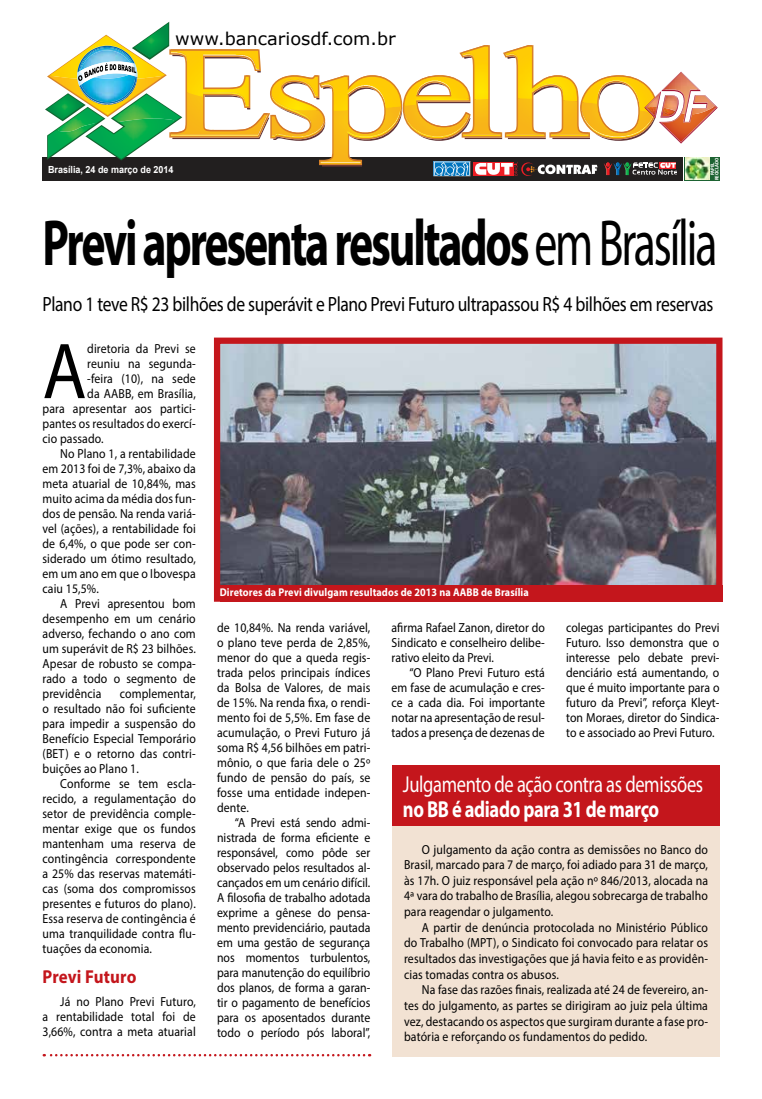
<style>
.page{position:relative;width:762px;height:1099px;background:#fff}
.page>*{position:absolute;margin:0;border:0;box-sizing:border-box;transform-origin:0 0}
.t1{font:79.88px "Myriad Pro";color:#000;scale:.9 1}
.t2{font:700 65.38px "Myriad Pro";letter-spacing:-.05em;color:#000;scale:.7 1}
.t3{font:23.12px "Myriad Pro";letter-spacing:-.02em;color:#fff;scale:.8 1}
.t4{font:700 23.12px "Myriad Pro";letter-spacing:-.02em;color:#fff;scale:.8 1}
.t5{font:20.62px "Myriad Pro";letter-spacing:-.02em;color:#000;scale:.85 1}
.t6{font:700 18.75px "Myriad Pro";letter-spacing:.005em;color:#c4161c;scale:.9 1}
.t7{font:17.5px "Verdana";color:#000}
.t8{font:13.12px/15px "Myriad Pro";letter-spacing:.01em;color:#000;text-align:justify;scale:.9 1}
.t9{font:700 11.25px "Myriad Pro";letter-spacing:.01em;color:#fff;scale:.9 1}
.t10{font:700 9.75px "Arial";color:#fff;scale:.92 1}
.t11{font:700 5px/4.4px "Myriad Pro";letter-spacing:-.015em;color:#fff;text-align:center;scale:.9 1}
.s1{font-weight:400}
</style>
<div class="page">
<div style="left:392px;top:785px;width:327px;height:271px;background:#f2e2d3"></div>
<div style="left:392px;top:765px;width:327px;height:60px;background:#c4161c"></div>
<div style="left:43px;top:157px;width:639px;height:23px;background:#221f1f"></div>
<div style="left:684px;top:157px;width:35px;height:23px;background:#1d6332"></div>
<img style="left:685px;top:176px;width:25px;height:4px">
<svg style="left:45px;top:22px;width:673px;height:154px"></svg>
<img style="left:661px;top:106px;width:55px;height:17px">
<img style="left:663px;top:72px;width:18px;height:18px">
<img style="left:681px;top:72px;width:18px;height:42px">
<img style="left:691px;top:95px;width:24px;height:19px">
<img style="left:221px;top:344px;width:494px;height:241px">
<div style="left:214px;top:337px;width:508px;height:264px;border:6px solid #c4161c"></div>
<svg style="left:44px;top:1053px;width:326px;height:3px"></svg>
<div style="left:221px;top:585px;width:502px;height:16px;background:#c4161c"></div>
<h3 class="t7" style="left:175px;top:27px;width:222px">www.bancariosdf.com.br</h3>
<p class="t10" style="left:48px;top:163px;width:138px">Brasília, 24 de março de 2014</p>
<p class="t11" style="left:710px;top:180px;width:27px;rotate:-90deg">PAPEL<br>RECICLADO</p>
<h2 class="t2" style="left:43px;top:200px;width:966px">Previ apresenta resultados <span class="s1">em Brasília</span></h2>
<h3 class="t5" style="left:43px;top:291px;width:791px">Plano 1 teve R$ 23 bilhões de superávit e Plano Previ Futuro ultrapassou R$ 4 bilhões em reservas</h3>
<h1 class="t1" style="left:43px;top:322px;width:50px">A</h1>
<p class="t8" style="left:87px;top:341px;width:122px">diretoria da Previ se</p>
<p class="t8" style="left:87px;top:356px;width:122px">reuniu na segunda-</p>
<p class="t8" style="left:87px;top:371px;width:122px">-feira (10), na sede</p>
<p class="t8" style="left:87px;top:386px;width:122px">da AABB, em Brasília,</p>
<p class="t8" style="left:43px;top:401px;width:172px">para apresentar aos partici-</p>
<p class="t8" style="left:43px;top:416px;width:172px">pantes os resultados do exercí-</p>
<p class="t8" style="left:43px;top:431px;width:69px">cio passado.</p>
<p class="t8" style="left:60px;top:446px;width:152px">No Plano 1, a rentabilidade</p>
<p class="t8" style="left:43px;top:461px;width:172px">em 2013 foi de 7,3%, abaixo da</p>
<p class="t8" style="left:43px;top:476px;width:172px">meta atuarial de 10,84%, mas</p>
<p class="t8" style="left:43px;top:491px;width:172px">muito acima da média dos fun-</p>
<p class="t8" style="left:43px;top:506px;width:172px">dos de pensão. Na renda variá-</p>
<p class="t8" style="left:43px;top:521px;width:172px">vel (ações), a rentabilidade foi</p>
<p class="t8" style="left:43px;top:536px;width:172px">de 6,4%, o que pode ser con-</p>
<p class="t8" style="left:43px;top:551px;width:172px">siderado um ótimo resultado,</p>
<p class="t8" style="left:43px;top:566px;width:172px">em um ano em que o Ibovespa</p>
<p class="t8" style="left:43px;top:581px;width:64px">caiu 15,5%.</p>
<p class="t8" style="left:60px;top:596px;width:152px">A Previ apresentou bom</p>
<p class="t8" style="left:43px;top:611px;width:172px">desempenho em um cenário</p>
<p class="t8" style="left:43px;top:626px;width:172px">adverso, fechando o ano com</p>
<p class="t8" style="left:43px;top:641px;width:172px">um superávit de R$ 23 bilhões.</p>
<p class="t8" style="left:43px;top:656px;width:172px">Apesar de robusto se compa-</p>
<p class="t8" style="left:43px;top:671px;width:172px">rado a todo o segmento de</p>
<p class="t8" style="left:43px;top:686px;width:67px">previdência</p>
<p class="t9" style="left:220px;top:585px;width:345px">Diretores da Previ divulgam resultados de 2013 na AABB de Brasília</p>
<p class="t8" style="left:392px;top:619px;width:172px">afirma Rafael Zanon, diretor do Sindicato e conselheiro delibe&shy;rativo eleito da Previ.</p>
<p class="t8" style="left:392px;top:664px;width:172px;text-indent:18px">“O Plano Previ Futuro está em fase de acumulação e cres&shy;ce a cada dia. Foi importante notar na apresentação de resul&shy;tados a presença de dezenas de</p>
<h3 class="t3" style="left:403px;top:770px;width:377px">Julgamento de ação contra as demissões</h3>
<h3 class="t4" style="left:403px;top:794px;width:322px">no BB é adiado para 31 de março</h3>
<p class="t8" style="left:217px;top:619px;width:172px">de 10,84%. Na renda variável, o plano teve perda de 2,85%, menor do que a queda regis&shy;trada pelos principais índices da Bolsa de Valores, de mais de 15%. Na renda fixa, o rendi&shy;mento foi de 5,5%. Em fase de acumulação, o Previ Futuro já soma R$ 4,56 bilhões em patri&shy;mônio, o que faria dele o 25º fundo de pensão do país, se fosse uma entidade indepen&shy;dente.</p>
<p class="t8" style="left:217px;top:814px;width:172px;text-indent:18px">“A Previ está sendo admi&shy;nistrada de forma eficiente e responsável, como pôde ser observado pelos resultados al&shy;cançados em um cenário difícil.<br>A filosofia de trabalho adotada exprime a gênese do pensa&shy;mento previdenciário, pautada em uma gestão de segurança nos momentos turbulentos, para manutenção do equilíbrio dos planos, de forma a garan&shy;tir o pagamento de benefícios para os aposentados durante todo o período pós laboral”,</p>
<p class="t8" style="left:566px;top:619px;width:172px">colegas participantes do Previ Futuro. Isso demonstra que o interesse pelo debate previ&shy;denciário está aumentando, o que é muito importante para o futuro da Previ”, reforça Kleyt&shy;ton Moraes, diretor do Sindica&shy;to e associado ao Previ Futuro.</p>
<p class="t8" style="left:43px;top:686px;width:172px;text-indent:77px">complementar, o resultado não foi suficiente para impedir a suspensão do Benefício Especial Temporário (BET) e o retorno das contri&shy;buições ao Plano 1.</p>
<p class="t8" style="left:43px;top:776px;width:172px;text-indent:18px">Conforme se tem escla&shy;recido, a regulamentação do setor de previdência comple&shy;mentar exige que os fundos mantenham uma reserva de contingência correspondente a 25% das reservas matemáti&shy;cas (soma dos compromissos presentes e futuros do plano).<br>Essa reserva de contingência é uma tranquilidade contra flu&shy;tuações da economia.</p>
<h3 class="t6" style="left:43px;top:964px;width:106px">Previ Futuro</h3>
<p class="t8" style="left:43px;top:993px;width:172px;text-indent:18px">Já no Plano Previ Futuro, a rentabilidade total foi de 3,66%, contra a meta atuarial</p>
<p class="t8" style="left:404px;top:841px;width:339px;line-height:15.6px;text-indent:18px">O julgamento da ação contra as demissões no Banco do Brasil, marcado para 7 de março, foi adiado para 31 de março, às 17h. O juiz responsável pela ação nº 846/2013, alocada na 4ª vara do trabalho de Brasília, alegou sobrecarga de trabalho para reagendar o julgamento.</p>
<p class="t8" style="left:404px;top:919px;width:339px;line-height:15.6px;text-indent:18px">A partir de denúncia protocolada no Ministério Público do Trabalho (MPT), o Sindicato foi convocado para relatar os resultados das investigações que já havia feito e as providên&shy;cias tomadas contra os abusos.</p>
<p class="t8" style="left:404px;top:981px;width:339px;line-height:15.6px;text-indent:18px">Na fase das razões finais, realizada até 24 de fevereiro, an&shy;tes do julgamento, as partes se dirigiram ao juiz pela última vez, destacando os aspectos que surgiram durante a fase pro&shy;batória e reforçando os fundamentos do pedido.</p>
</div>
